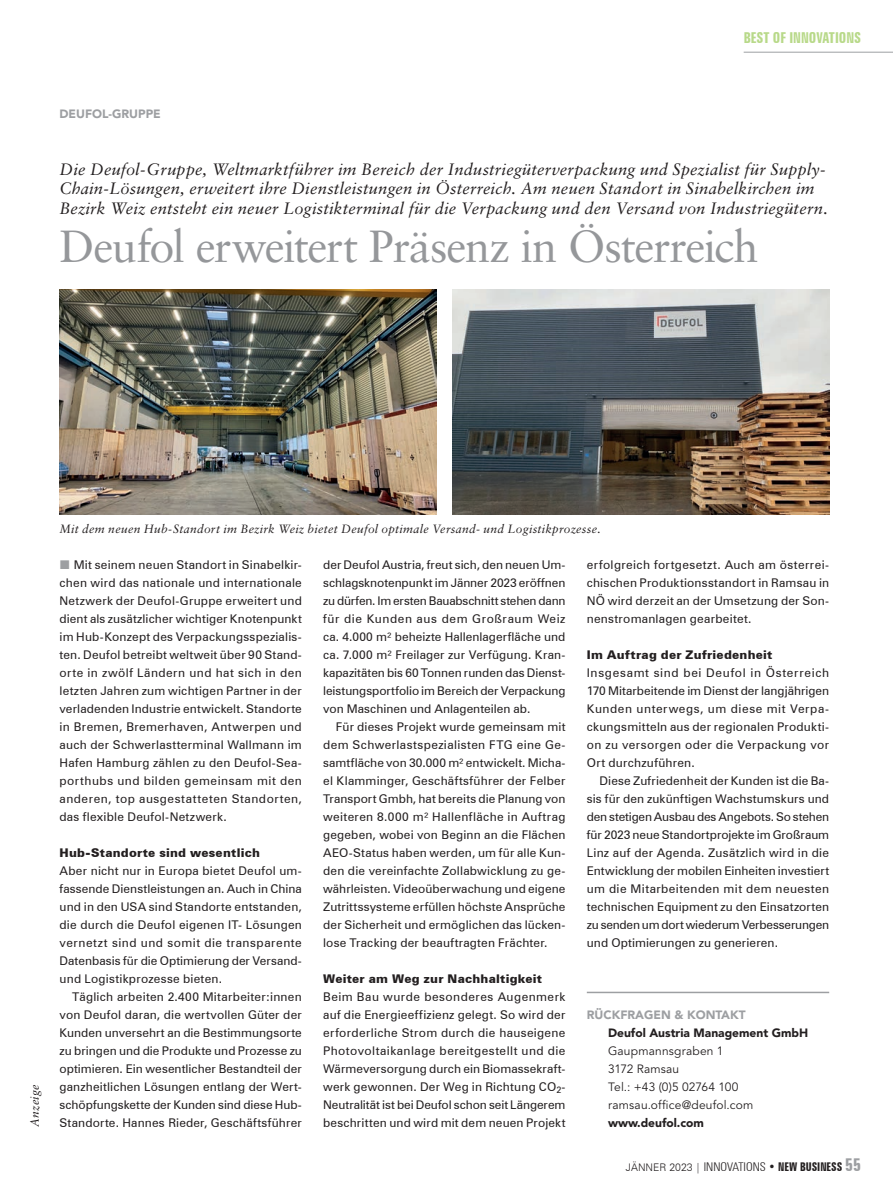
<style>
.page{position:relative;width:893px;height:1191px;background:#fff}
.page>*{position:absolute;margin:0;border:0;box-sizing:border-box;transform-origin:0 0}
.t1{font:45px "Sabon LT Std";letter-spacing:-.03em;color:#95979a}
.t2{font:italic 16.5px/19.5px "Sabon LT Std";letter-spacing:.01em;color:#231f20}
.t3{font:700 extra-condensed 15px "Zurich BT";color:#b8d989}
.t4{font:12px/18px "Zurich BT";letter-spacing:.015em;color:#231f20;text-align:justify}
.t5{font:italic 12px "Sabon LT Std";letter-spacing:.025em;color:#231f20}
.t6{font:900 12px "Zurich BT";letter-spacing:.015em;color:#231f20}
.t7{font:12px/18px "Avenir LT Std";letter-spacing:.015em;color:#231f20}
.t8{font:900 12px "Avenir LT Std";color:#231f20}
.t9{font:700 extra-condensed 12px "Zurich BT";color:#231f20}
.t10{font:900 12px "Avenir LT Std";color:#9d9fa2}
.s1{font-weight:300;font-stretch:normal;font-size:10.5px}
.s2{font-weight:300;font-stretch:condensed}
.s3{font-size:18px;color:#9d9fa2}
</style>
<div class="page">
<hr style="left:744px;top:52px;width:149px;height:1px;background:#9d9fa2">
<img style="left:60px;top:290px;width:376px;height:224px">
<img style="left:453px;top:290px;width:376px;height:224px">
<hr style="left:587px;top:991px;width:242px;height:2px;background:#9d9fa2">
<p class="t10" style="left:60px;top:107px;width:103px">DEUFOL-GRUPPE</p>
<p class="t3" style="left:744px;top:29px;width:119px">BEST OF INNOVATIONS</p>
<p class="t2" style="left:60px;top:159px;width:770px">Die Deufol-Gruppe, Weltmarktführer im Bereich der Industriegüterverpackung und Spezialist für Supply-<br>Chain-Lösungen, erweitert ihre Dienstleistungen in Österreich. Am neuen Standort in Sinabelkirchen im<br>Bezirk Weiz entsteht ein neuer Logistikterminal für die Verpackung und den Versand von Industriegütern.</p>
<h1 class="t1" style="left:60px;top:219px;width:700px">Deufol erweitert Präsenz in Österreich</h1>
<p class="t5" style="left:28px;top:1126px;width:44px;rotate:-90deg">Anzeige</p>
<p class="t5" style="left:60px;top:521px;width:543px">Mit dem neuen Hub-Standort im Bezirk Weiz bietet Deufol optimale Versand- und Logistikprozesse.</p>
<p class="t4" style="left:60px;top:555px;width:244px;text-indent:14px">Mit seinem neuen Standort in Sinabelkir&shy;chen wird das nationale und internationale Netzwerk der Deufol-Gruppe erweitert und dient als zusätzlicher wichtiger Knotenpunkt im Hub-Konzept des Verpackungsspezialis&shy;ten. Deufol betreibt weltweit über 90 Stand&shy;orte in zwölf Ländern und hat sich in den letzten Jahren zum wichtigen Partner in der verladenden Industrie entwickelt. Stand orte in Bremen, Bremerhaven, Antwerpen und auch der Schwerlastterminal Wallmann im Hafen Hamburg zählen zu den Deufol-Sea&shy;port hubs und bilden gemeinsam mit den anderen, top ausgestatteten Standorten, das flexible Deufol-Netzwerk.</p>
<p class="t6" style="left:60px;top:845px;width:202px">Hub-Standorte sind wesentlich</p>
<p class="t4" style="left:60px;top:861px;width:244px">Aber nicht nur in Europa bietet Deufol um&shy;fassende Dienstleistungen an. Auch in China und in den USA sind Standorte entstanden, die durch die Deufol eigenen IT- Lösungen vernetzt sind und somit die transparente Datenbasis für die Optimierung der Versand&shy;und Logistikprozesse bieten.</p>
<p class="t4" style="left:60px;top:987px;width:244px;text-indent:13px">Täglich arbeiten 2.400 Mitarbeiter:innen von Deufol daran, die wertvollen Güter der Kunden unversehrt an die Bestimmungsorte zu bringen und die Produkte und Prozesse zu optimieren. Ein wesentlicher Bestandteil der ganzheitlichen Lösungen entlang der Wert&shy;schöpfungskette der Kunden sind diese Hub-Standorte. Hannes Rieder, Geschäftsführer</p>
<p class="t4" style="left:323px;top:555px;width:244px">der Deufol Austria, freut sich, den neuen Um&shy;schlagsknotenpunkt im Jänner 2023 eröffnen zu dürfen. Im ersten Bauabschnitt stehen dann für die Kunden aus dem Großraum Weiz ca. 4.000 m² beheizte Hallenlagerfläche und ca. 7.000 m² Freilager zur Verfügung. Kran&shy;kapazitäten bis 60 Tonnen runden das Dienst&shy;leistungsportfolio im Bereich der Verpackung von Maschinen und Anlagenteilen ab.</p>
<p class="t4" style="left:323px;top:717px;width:244px;text-indent:13px">Für dieses Projekt wurde gemeinsam mit dem Schwerlastspezialisten FTG eine Ge&shy;samtfläche von 30.000 m² entwickelt. Micha&shy;el Klamminger, Geschäftsführer der Felber Transport Gmbh, hat bereits die Planung von weiteren 8.000 m² Hallenfläche in Auftrag gegeben, wobei von Beginn an die Flächen AEO-Status haben werden, um für alle Kun&shy;den die vereinfachte Zollabwicklung zu ge&shy;währleisten. Videoüberwachung und eigene Zutrittssysteme erfüllen höchste Ansprüche der Sicherheit und ermöglichen das lücken&shy;lose Tracking der beauftragten Frächter.</p>
<p class="t6" style="left:323px;top:971px;width:220px">Weiter am Weg zur Nachhaltigkeit</p>
<p class="t4" style="left:323px;top:987px;width:244px">Beim Bau wurde besonderes Augenmerk auf die Energieeffizienz gelegt. So wird der erforderliche Strom durch die hauseigene Photovoltaikanlage bereitgestellt und die Wärmeversorgung durch ein Biomassekraft&shy;werk gewonnen. Der Weg in Richtung CO<sub>2</sub>- Neutralität ist bei Deufol schon seit Längerem beschritten und wird mit dem neuen Projekt</p>
<p class="t4" style="left:587px;top:555px;width:244px">erfolgreich fortgesetzt. Auch am österrei&shy;chischen Produktionsstandort in Ramsau in NÖ wird derzeit an der Umsetzung der Son&shy;nenstromanlagen gearbeitet.</p>
<p class="t6" style="left:587px;top:647px;width:187px">Im Auftrag der Zufriedenheit</p>
<p class="t4" style="left:587px;top:663px;width:244px">Insgesamt sind bei Deufol in Österreich 170 Mitarbeitende im Dienst der langjährigen Kunden unterwegs, um diese mit Verpa&shy;ckungsmitteln aus der regionalen Produkti&shy;on zu versorgen oder die Verpackung vor Ort durchzuführen.</p>
<p class="t4" style="left:587px;top:771px;width:244px;text-indent:13px">Diese Zufriedenheit der Kunden ist die Ba&shy;sis für den zukünftigen Wachstumskurs und den stetigen Ausbau des Angebots. So stehen für 2023 neue Standortprojekte im Großraum Linz auf der Agenda. Zusätzlich wird in die Entwicklung der mobilen Einheiten investiert um die Mitarbeitenden mit dem neuesten technischen Equipment zu den Einsatzorten zu senden um dort wiederum Verbesserungen und Optimierungen zu generieren.</p>
<p class="t10" style="left:587px;top:1007px;width:160px">RÜCKFRAGEN &amp; KONTAKT</p>
<p class="t8" style="left:608px;top:1025px;width:202px">Deufol Austria Management GmbH</p>
<p class="t7" style="left:608px;top:1042px;width:147px">Gaupmannsgraben 1<br>3172 Ramsau<br>Tel.: +43 (0)5 02764 100 ramsau.office@deufol.com</p>
<p class="t8" style="left:608px;top:1115px;width:97px">www.deufol.com</p>
<p class="t9" style="left:626px;top:1159px;width:237px"><span class="s1">JÄNNER 2023 |</span> <span class="s2">INNOVATIONS</span> • NEW BUSINESS <span class="s3">55</span></p>
</div>
